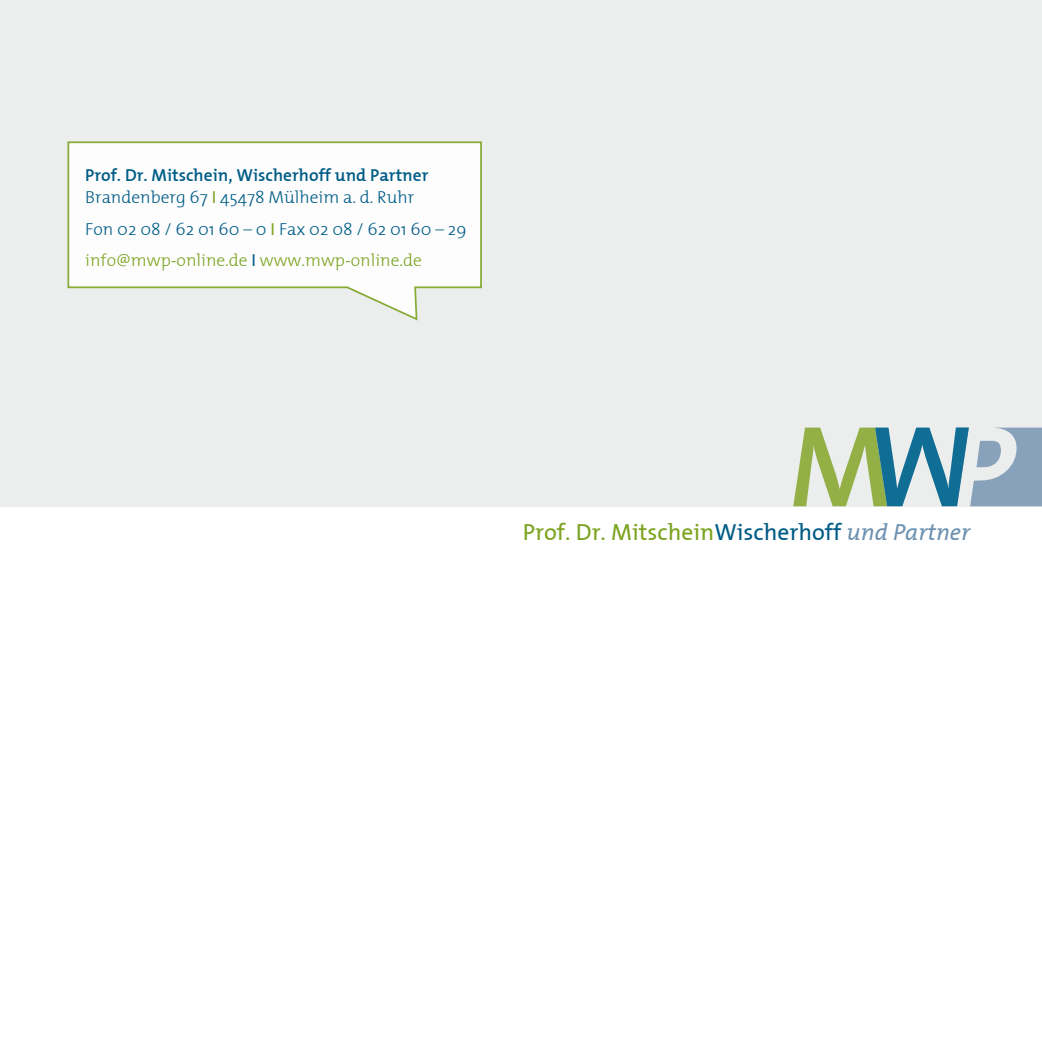
<style>
.page{position:relative;width:1042px;height:1042px;background:#fff}
.page>*{position:absolute;margin:0;border:0;box-sizing:border-box;transform-origin:0 0}
.t1{font:23.45px "The Mix";color:#7ca421}
.t2{font:600 17.5px/22.8px "The Mix";color:#005c86}
.t3{font:300 17.5px/31.5px "The Mix";color:#7ca421}
.s1{font-weight:300}
.s2{font-weight:400;color:#7ca421}
.s3{color:#005c86}
.s4{font-weight:400}
.s5{font-weight:400;color:#005c86}
.s6{font-style:italic;color:#6e92b0}
</style>
<div class="page">
<div style="left:0;top:0;width:1042px;height:506px;background:#eceded"></div>
<svg style="left:793px;top:427px;width:249px;height:79px"></svg>
<svg style="left:67px;top:141px;width:415px;height:180px"></svg>
<p class="t2" style="left:85px;top:163px;width:345px">Prof. Dr. Mitschein, Wischerhoff und Partner<br><span class="s1">Brandenberg 67</span> <span class="s2">I</span> <span class="s1">45478 Mülheim a. d. Ruhr</span></p>
<p class="t3" style="left:85px;top:213px;width:383px"><span class="s3">Fon 02 08 / 62 01 60 – 0</span> <span class="s4">I</span> <span class="s3">Fax 02 08 / 62 01 60 – 29 </span>info@mwp-online.de <span class="s5">I</span> www.mwp-online.de</p>
<h1 class="t1" style="left:523px;top:512px;width:449px">Prof. Dr. Mitschein<span class="s3">Wischerhoff</span> <span class="s6">und Partner</span></h1>
</div>
